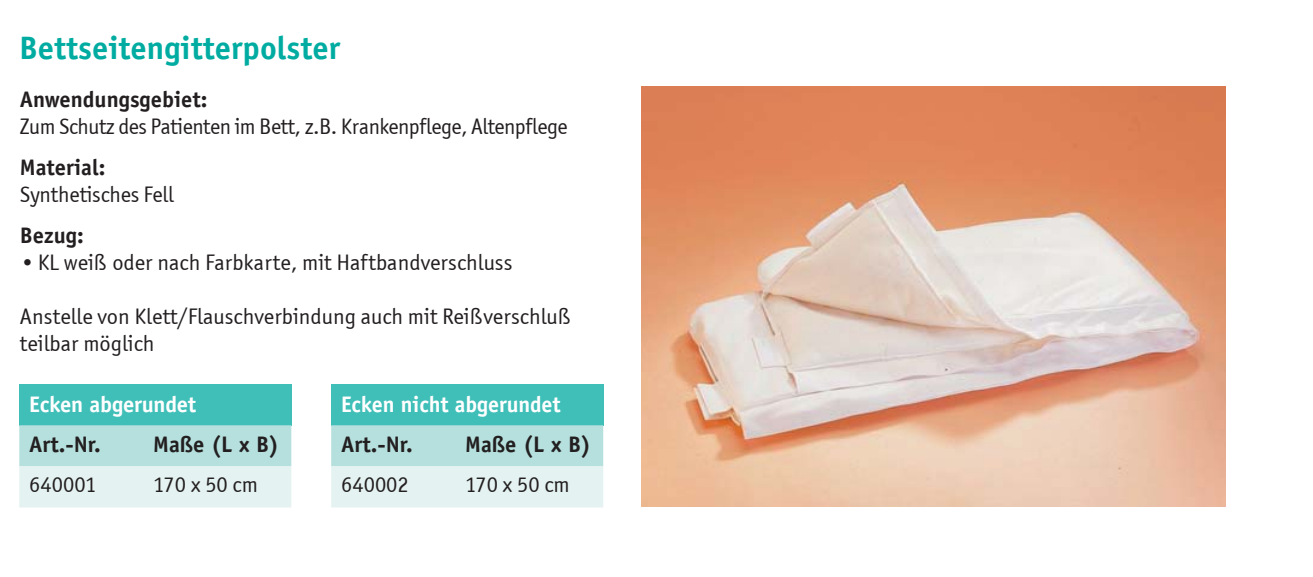
<style>
.page{position:relative;width:1313px;height:577px;background:#fff}
.page>*{position:absolute;margin:0;border:0;box-sizing:border-box;transform-origin:0 0}
.t1{font:700 32.5px "Officina Sans";color:#00aca1}
.t2{font:22.5px/27px "Officina Sans ITCTT Book";color:#231f20}
.t3{font:700 22.5px "Officina Sans";color:#231f20}
.t4{font:22.5px "Officina Sans ITCTT Book";letter-spacing:-.02em;color:#231f20}
.t5{font:700 22.5px "Officina Sans";letter-spacing:-.005em;color:#fff}
</style>
<div class="page">
<img style="left:641px;top:87px;width:584px;height:419px">
<div style="left:19px;top:384px;width:272px;height:41px;background:#40bfb9"></div>
<svg style="left:19px;top:425px;width:272px;height:82px;background:#cce9e6"></svg>
<div style="left:331px;top:384px;width:272px;height:41px;background:#40bfb9"></div>
<svg style="left:331px;top:425px;width:272px;height:82px;background:#cce9e6"></svg>
<h1 class="t1" style="left:19px;top:36px;width:322px">Bettseitengitterpolster</h1>
<p class="t3" style="left:20px;top:91px;width:189px">Anwendungsgebiet:</p>
<p class="t4" style="left:20px;top:113px;width:549px">Zum Schutz des Patienten im Bett, z.B. Krankenpflege, Altenpflege</p>
<p class="t3" style="left:20px;top:159px;width:87px">Material:</p>
<p class="t2" style="left:20px;top:181px;width:155px">Synthetisches Fell</p>
<p class="t3" style="left:20px;top:227px;width:65px">Bezug:</p>
<p class="t2" style="left:20px;top:249px;width:494px">• KL weiß oder nach Farbkarte, mit Haftbandverschluss</p>
<p class="t2" style="left:20px;top:303px;width:553px">Anstelle von Klett/Flauschverbindung auch mit Reißverschluß teilbar möglich</p>
<p class="t5" style="left:29px;top:395px;width:169px">Ecken abgerundet</p>
<p class="t3" style="left:29px;top:435px;width:73px">Art.-Nr.</p>
<p class="t3" style="left:153px;top:435px;width:127px">Maße (L x B)</p>
<p class="t2" style="left:29px;top:471px;width:69px">640001</p>
<p class="t2" style="left:153px;top:471px;width:106px">170 x 50 cm</p>
<p class="t5" style="left:341px;top:395px;width:221px">Ecken nicht abgerundet</p>
<p class="t3" style="left:341px;top:435px;width:73px">Art.-Nr.</p>
<p class="t3" style="left:465px;top:435px;width:127px">Maße (L x B)</p>
<p class="t2" style="left:341px;top:471px;width:69px">640002</p>
<p class="t2" style="left:465px;top:471px;width:106px">170 x 50 cm</p>
</div>
